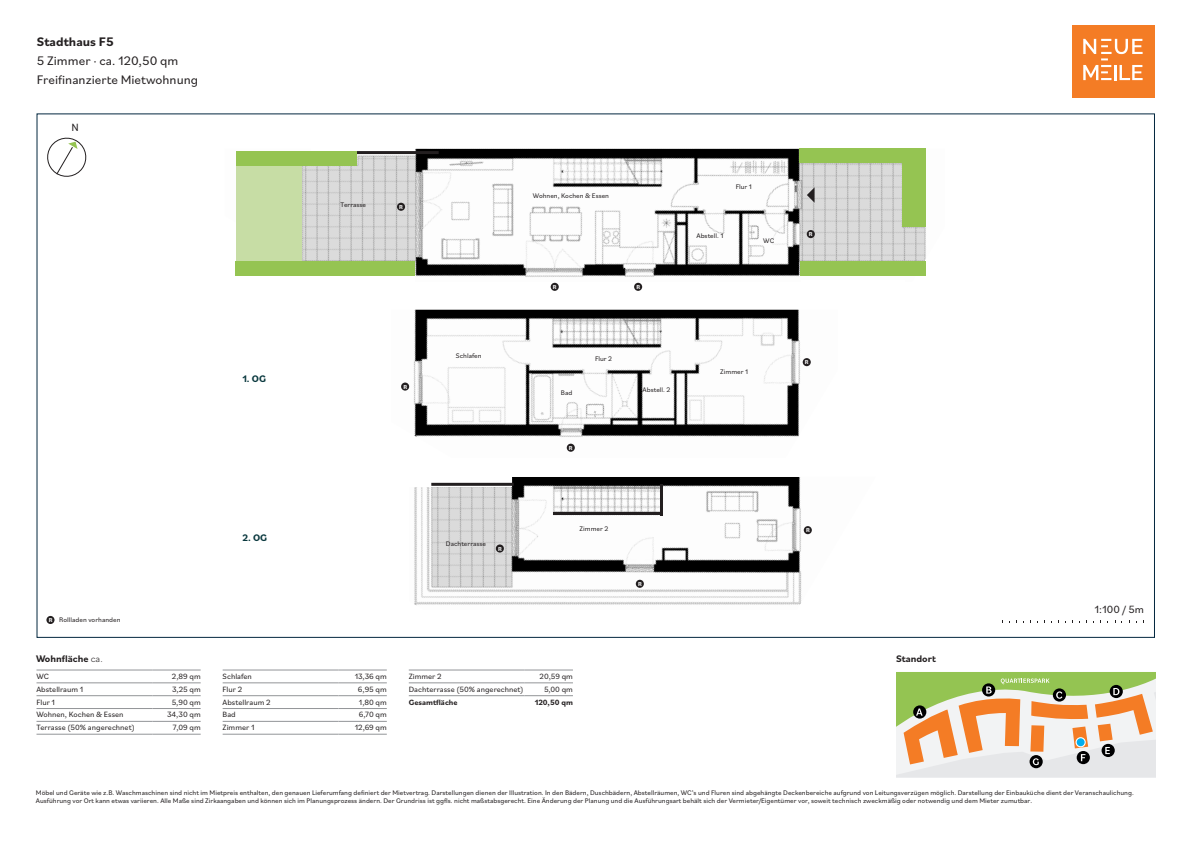
<style>
.page{position:relative;width:1191px;height:842px;background:#fff}
.page>*{position:absolute;margin:0;border:0;box-sizing:border-box;transform-origin:0 0}
.t1{font:13px/19px "Bilo";color:#231f20}
.t2{font:700 13px "Bilo";color:#231f20}
.t3{font:11px "Bilo";color:#231f20}
.t4{font:700 10px "Bilo";color:#231f20}
.t5{font:700 10px "Bilo";color:#08373d}
.t6{font:8px "Bilo";color:#231f20}
.t7{font:700 8px "Bilo";color:#231f20}
.t8{font:7px/8.4px "Bilo";color:#231f20}
.t9{font:700 6px "Bilo";color:#fff}
.s1{font-weight:700;font-size:6px;color:#fff}
.s2{font-weight:300}
</style>
<div class="page">
<div style="left:1071px;top:25px;width:83px;height:72px;background:#f47c25"></div>
<svg style="left:1083px;top:39px;width:60px;height:41px"></svg>
<div style="left:1113px;top:56px;width:37px;height:7px;background:#f47c25"></div>
<img style="left:235px;top:149px;width:691px;height:128px">
<img style="left:408px;top:310px;width:403px;height:142px">
<img style="left:414px;top:477px;width:398px;height:128px">
<div style="left:408px;top:458px;width:103px;height:29px;background:#fff"></div>
<div style="left:312px;top:269px;width:103px;height:27px;background:#fff"></div>
<div style="left:312px;top:128px;width:103px;height:27px;background:#fff"></div>
<svg style="left:896px;top:672px;width:259px;height:106px"></svg>
<hr style="left:36px;top:670px;width:116px;height:1px;background:#939598">
<hr style="left:152px;top:670px;width:49px;height:1px;background:#939598">
<hr style="left:36px;top:683px;width:116px;height:1px;background:#939598">
<hr style="left:152px;top:683px;width:49px;height:1px;background:#939598">
<hr style="left:36px;top:695px;width:116px;height:1px;background:#939598">
<hr style="left:152px;top:695px;width:49px;height:1px;background:#939598">
<hr style="left:36px;top:708px;width:116px;height:1px;background:#939598">
<hr style="left:152px;top:708px;width:49px;height:1px;background:#939598">
<hr style="left:36px;top:721px;width:116px;height:1px;background:#939598">
<hr style="left:152px;top:721px;width:49px;height:1px;background:#939598">
<hr style="left:36px;top:734px;width:116px;height:1px;background:#939598">
<hr style="left:152px;top:734px;width:49px;height:1px;background:#939598">
<hr style="left:223px;top:670px;width:115px;height:1px;background:#939598">
<hr style="left:338px;top:670px;width:49px;height:1px;background:#939598">
<hr style="left:223px;top:683px;width:115px;height:1px;background:#939598">
<hr style="left:338px;top:683px;width:49px;height:1px;background:#939598">
<hr style="left:223px;top:695px;width:115px;height:1px;background:#939598">
<hr style="left:338px;top:695px;width:49px;height:1px;background:#939598">
<hr style="left:223px;top:708px;width:115px;height:1px;background:#939598">
<hr style="left:338px;top:708px;width:49px;height:1px;background:#939598">
<hr style="left:223px;top:721px;width:115px;height:1px;background:#939598">
<hr style="left:338px;top:721px;width:49px;height:1px;background:#939598">
<hr style="left:223px;top:734px;width:115px;height:1px;background:#939598">
<hr style="left:338px;top:734px;width:49px;height:1px;background:#939598">
<hr style="left:409px;top:670px;width:115px;height:1px;background:#939598">
<hr style="left:524px;top:670px;width:49px;height:1px;background:#939598">
<hr style="left:409px;top:683px;width:115px;height:1px;background:#939598">
<hr style="left:524px;top:683px;width:49px;height:1px;background:#939598">
<hr style="left:409px;top:695px;width:115px;height:1px;background:#939598">
<hr style="left:524px;top:695px;width:49px;height:1px;background:#939598">
<svg style="left:807px;top:187px;width:7px;height:16px"></svg>
<div style="left:397px;top:203px;width:8px;height:8px;background:#231f20;border-radius:50%"></div>
<div style="left:401px;top:382px;width:8px;height:9px;background:#231f20;border-radius:50%"></div>
<div style="left:496px;top:544px;width:8px;height:8px;background:#231f20;border-radius:50%"></div>
<div style="left:802px;top:358px;width:8px;height:8px;background:#231f20;border-radius:50%"></div>
<div style="left:567px;top:444px;width:8px;height:8px;background:#231f20;border-radius:50%"></div>
<div style="left:550px;top:283px;width:9px;height:8px;background:#231f20;border-radius:50%"></div>
<div style="left:634px;top:283px;width:8px;height:8px;background:#231f20;border-radius:50%"></div>
<div style="left:636px;top:580px;width:8px;height:8px;background:#231f20;border-radius:50%"></div>
<div style="left:803px;top:526px;width:9px;height:8px;background:#231f20;border-radius:50%"></div>
<div style="left:806px;top:230px;width:9px;height:8px;background:#231f20;border-radius:50%"></div>
<div style="left:1076px;top:738px;width:9px;height:9px;background:#00aeef;border-radius:50%"></div>
<div style="left:1075px;top:737px;width:10px;height:10px;border:1px solid #fff;border-radius:50%"></div>
<hr style="left:553px;top:513px;width:107px;height:2px;background:#231f20">
<hr style="left:660px;top:484px;width:2px;height:31px;background:#231f20">
<hr style="left:431px;top:483px;width:83px;height:3px;background:#231f20">
<hr style="left:356px;top:151px;width:83px;height:3px;background:#231f20">
<div style="left:236px;top:159px;width:66px;height:110px;background:#c7dda5"></div>
<div style="left:236px;top:151px;width:120px;height:15px;background:#95c452"></div>
<div style="left:800px;top:261px;width:125px;height:14px;background:#95c452"></div>
<div style="left:799px;top:149px;width:126px;height:14px;background:#95c452"></div>
<div style="left:902px;top:149px;width:23px;height:78px;background:#95c452"></div>
<div style="left:236px;top:262px;width:179px;height:14px;background:#95c452"></div>
<div style="left:46px;top:616px;width:8px;height:8px;background:#231f20;border-radius:50%"></div>
<svg style="left:47px;top:137px;width:40px;height:40px"></svg>
<h1 class="t2" style="left:37px;top:32px;width:78px">Stadthaus F5</h1>
<h1 class="t1" style="left:37px;top:50px;width:163px">5 Zimmer · ca. 120,50 qm<br>Freifinanzierte Mietwohnung</h1>
<h2 class="t3" style="left:71px;top:120px;width:9px">N</h2>
<h3 class="t5" style="left:242px;top:372px;width:25px">1. OG</h3>
<p class="t8" style="left:340px;top:200px;width:27px">Terrasse</p>
<p class="t9" style="left:399px;top:203px;width:5px">R</p>
<p class="t9" style="left:403px;top:383px;width:5px">R</p>
<p class="t8" style="left:456px;top:351px;width:27px">Schlafen</p>
<p class="t8" style="left:533px;top:191px;width:78px">Wohnen, Kochen &amp; Essen</p>
<p class="t9" style="left:553px;top:283px;width:5px">R</p>
<p class="t9" style="left:636px;top:283px;width:5px">R</p>
<p class="t8" style="left:735px;top:182px;width:18px">Flur 1</p>
<p class="t8" style="left:696px;top:231px;width:28px">Abstell. 1</p>
<p class="t8" style="left:763px;top:237px;width:12px">WC</p>
<p class="t8" style="left:561px;top:388px;width:13px">Bad</p>
<p class="t9" style="left:569px;top:444px;width:5px">R</p>
<p class="t8" style="left:595px;top:354px;width:19px">Flur 2</p>
<p class="t8" style="left:642px;top:385px;width:29px">Abstell. 2</p>
<p class="t8" style="left:720px;top:367px;width:29px">Zimmer 1</p>
<h3 class="t5" style="left:242px;top:530px;width:26px">2. OG</h3>
<p class="t8" style="left:446px;top:539px;width:42px">Dachterrasse</p>
<p class="t9" style="left:498px;top:545px;width:5px">R</p>
<p class="t8" style="left:579px;top:524px;width:30px">Zimmer 2</p>
<p class="t8" style="left:49px;top:616px;width:73px"><span class="s1">R</span> Rollladen vorhanden</p>
<h3 class="t4" style="left:36px;top:651px;width:68px">Wohnfläche <span class="s2">ca.</span></h3>
<p class="t6" style="left:36px;top:671px;width:14px">WC</p>
<p class="t6" style="left:172px;top:671px;width:30px">2,89 qm</p>
<p class="t6" style="left:36px;top:683px;width:48px">Abstellraum 1</p>
<p class="t6" style="left:172px;top:683px;width:30px">3,25 qm</p>
<p class="t6" style="left:36px;top:696px;width:20px">Flur 1</p>
<p class="t6" style="left:172px;top:696px;width:30px">5,90 qm</p>
<p class="t6" style="left:36px;top:709px;width:89px">Wohnen, Kochen &amp; Essen</p>
<p class="t6" style="left:167px;top:709px;width:35px">34,30 qm</p>
<p class="t6" style="left:36px;top:722px;width:100px">Terrasse (50% angerechnet)</p>
<p class="t6" style="left:173px;top:722px;width:29px">7,09 qm</p>
<p class="t6" style="left:223px;top:671px;width:31px">Schlafen</p>
<p class="t6" style="left:355px;top:671px;width:34px">13,36 qm</p>
<p class="t6" style="left:223px;top:683px;width:21px">Flur 2</p>
<p class="t6" style="left:358px;top:683px;width:30px">6,95 qm</p>
<p class="t6" style="left:223px;top:696px;width:49px">Abstellraum 2</p>
<p class="t6" style="left:359px;top:696px;width:29px">1,80 qm</p>
<p class="t6" style="left:223px;top:709px;width:15px">Bad</p>
<p class="t6" style="left:359px;top:709px;width:30px">6,70 qm</p>
<p class="t6" style="left:223px;top:722px;width:33px">Zimmer 1</p>
<p class="t6" style="left:355px;top:722px;width:33px">12,69 qm</p>
<p class="t6" style="left:409px;top:671px;width:34px">Zimmer 2</p>
<p class="t6" style="left:539px;top:671px;width:35px">20,59 qm</p>
<p class="t6" style="left:409px;top:683px;width:116px">Dachterrasse (50% angerechnet)</p>
<p class="t6" style="left:544px;top:683px;width:30px">5,00 qm</p>
<p class="t7" style="left:409px;top:696px;width:50px">Gesamtfläche</p>
<p class="t7" style="left:534px;top:696px;width:40px">120,50 qm</p>
<p class="t9" style="left:638px;top:580px;width:5px">R</p>
<p class="t9" style="left:809px;top:230px;width:5px">R</p>
<p class="t9" style="left:805px;top:358px;width:5px">R</p>
<p class="t9" style="left:806px;top:526px;width:5px">R</p>
<h3 class="t4" style="left:896px;top:651px;width:41px">Standort</h3>
<h2 class="t3" style="left:1094px;top:602px;width:51px">1:100 / 5m</h2>
<p class="t8" style="left:36px;top:788px;width:1099px">Möbel und Geräte wie z.B. Waschmaschinen sind nicht im Mietpreis enthalten, den genauen Lieferumfang definiert der Mietvertrag. Darstellungen dienen der Illustration. In den Bädern, Duschbädern, Abstellräumen, WC’s und Fluren sind abgehängte Deckenbereiche aufgrund von Leitungsverzügen möglich. Darstellung der Einbauküche dient der Veranschaulichung.<br>Ausführung vor Ort kann etwas variieren. Alle Maße sind Zirkaangaben und können sich im Planungsprozess ändern. Der Grundriss ist ggfls. nicht maßstabsgerecht. Eine Änderung der Planung und die Ausführungsart behält sich der Vermieter/Eigentümer vor, soweit technisch zweckmäßig oder notwendig und dem Mieter zumutbar.</p>
</div>
